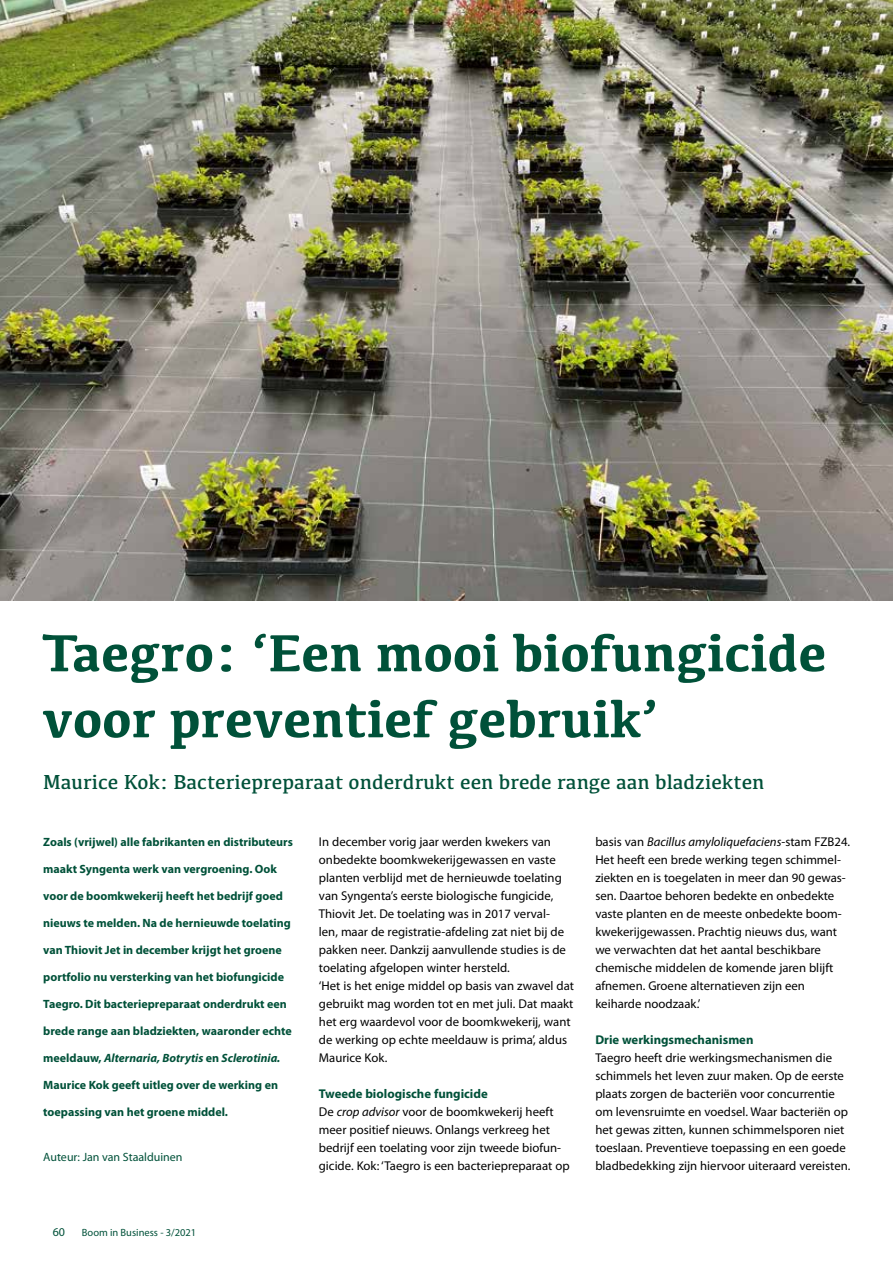
<style>
.page{position:relative;width:893px;height:1263px;background:#fff}
.page>*{position:absolute;margin:0;border:0;box-sizing:border-box;transform-origin:0 0}
.t1{font:700 54px/66px "Kefa";color:#005139}
.t2{font:21px "Kefa";color:#005139}
.t3{font:12.75px/18px "Myriad Pro";color:#000}
.t4{font:700 12.75px "Myriad Pro";color:#005139}
.t5{font:700 12px "Myriad Pro";color:#005139}
.t6{font:italic 700 12px "Myriad Pro";color:#005139}
.t7{font:12px "Myriad Pro";color:#005139}
.t8{font:10.5px "Myriad Pro";color:#005139}
.s1{font-style:normal}
.s2{font-weight:700;color:#005139}
.s3{font-style:italic}
</style>
<div class="page">
<img style="left:0;top:0;width:893px;height:600px">
<h1 class="t1" style="left:43px;top:617px;width:785px">Taegro: ‘Een mooi biofungicide voor preventief gebruik’</h1>
<h2 class="t2" style="left:43px;top:769px;width:723px">Maurice Kok: Bacteriepreparaat onderdrukt een brede range aan bladziekten</h2>
<p class="t5" style="left:43px;top:834px;width:251px">Zoals (vrijwel) alle fabrikanten en distributeurs</p>
<p class="t5" style="left:43px;top:861px;width:235px">maakt Syngenta werk van vergroening. Ook</p>
<p class="t5" style="left:43px;top:888px;width:241px">voor de boomkwekerij heeft het bedrijf goed</p>
<p class="t5" style="left:43px;top:915px;width:249px">nieuws te melden. Na de hernieuwde toelating</p>
<p class="t5" style="left:43px;top:942px;width:240px">van Thiovit Jet in december krijgt het groene</p>
<p class="t5" style="left:43px;top:969px;width:242px">portfolio nu versterking van het biofungicide</p>
<p class="t5" style="left:43px;top:996px;width:245px">Taegro. Dit bacteriepreparaat onderdrukt een</p>
<p class="t5" style="left:43px;top:1023px;width:250px">brede range aan bladziekten, waaronder echte</p>
<p class="t6" style="left:43px;top:1050px;width:239px"><span class="s1">meeldauw,</span> Alternaria, Botrytis <span class="s1">en</span> Sclerotinia.</p>
<p class="t5" style="left:43px;top:1077px;width:236px">Maurice Kok geeft uitleg over de werking en</p>
<p class="t5" style="left:43px;top:1104px;width:186px">toepassing van het groene middel.</p>
<p class="t7" style="left:43px;top:1150px;width:141px">Auteur: Jan van Staalduinen</p>
<p class="t7" style="left:53px;top:1224px;width:14px">60</p>
<p class="t8" style="left:82px;top:1226px;width:116px">Boom in Business - 3/2021</p>
<p class="t3" style="left:319px;top:833px;width:257px">In december vorig jaar werden kwekers van onbedekte boomkwekerijgewassen en vaste planten verblijd met de hernieuwde toelating van Syngenta’s eerste biologische fungicide, Thiovit Jet. De toelating was in 2017 verval-<br>len, maar de registratie-afdeling zat niet bij de pakken neer. Dankzij aanvullende studies is de toelating afgelopen winter hersteld.<br>‘Het is het enige middel op basis van zwavel dat gebruikt mag worden tot en met juli. Dat maakt het erg waardevol voor de boomkwekerij, want de werking op echte meeldauw is prima’, aldus Maurice Kok.</p>
<p class="t3" style="left:319px;top:1085px;width:252px"><span class="s2">Tweede biologische fungicide<br></span>De <span class="s3">crop advisor</span> voor de boomkwekerij heeft meer positief nieuws. Onlangs verkreeg het bedrijf een toelating voor zijn tweede biofun&shy;gicide. Kok: ‘Taegro is een bacteriepreparaat op</p>
<p class="t3" style="left:595px;top:833px;width:256px">basis van <span class="s3">Bacillus amyloliquefaciens</span>-stam FZB24.<br>Het heeft een brede werking tegen schimmel&shy;ziekten en is toegelaten in meer dan 90 gewas&shy;sen. Daartoe behoren bedekte en onbedekte vaste planten en de meeste onbedekte boom&shy;kwekerijgewassen. Prachtig nieuws dus, want we verwachten dat het aantal beschikbare chemische middelen de komende jaren blijft afnemen. Groene alternatieven zijn een keiharde noodzaak.’</p>
<p class="t4" style="left:595px;top:1031px;width:160px">Drie werkingsmechanismen</p>
<p class="t3" style="left:595px;top:1049px;width:257px">Taegro heeft drie werkingsmechanismen die schimmels het leven zuur maken. Op de eerste plaats zorgen de bacteriën voor concurrentie om levensruimte en voedsel. Waar bacteriën op het gewas zitten, kunnen schimmelsporen niet toeslaan. Preventieve toepassing en een goede bladbedekking zijn hiervoor uiteraard vereisten.</p>
</div>
